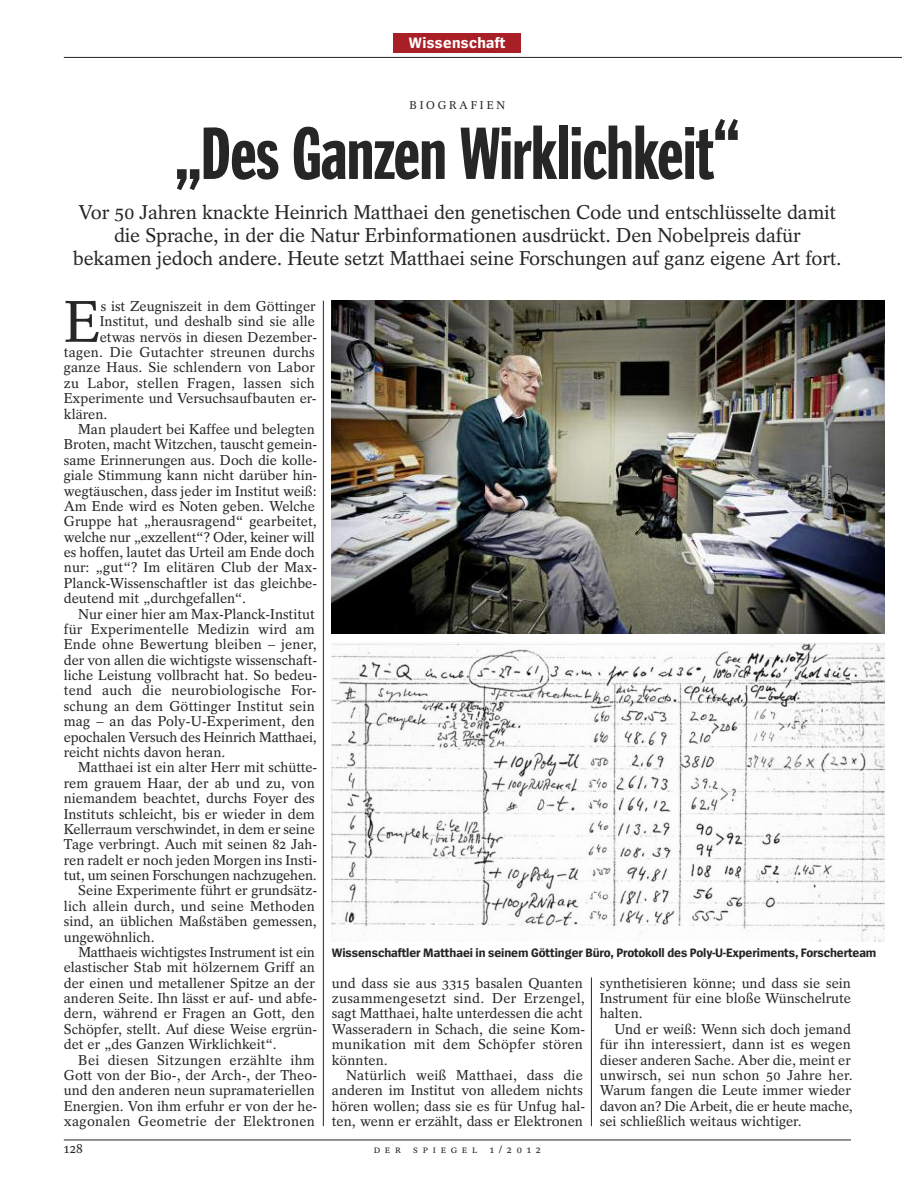
<style>
.page{position:relative;width:902px;height:1191px;background:#fff}
.page>*{position:absolute;margin:0;border:0;box-sizing:border-box;transform-origin:0 0}
.t1{font:75px "Spiegel Headline";letter-spacing:-.01em;color:#272627}
.t2{font:58.35px "Spiegel Serif";color:#272627}
.t3{font:19.8px/22.8px "Spiegel Serif";letter-spacing:-.01em;color:#272627;text-align:center}
.t4{font:700 15.75px "Spiegel Sans";letter-spacing:.02em;color:#fff}
.t5{font:14.25px/15.3px "Spiegel Serif";color:#272627}
.t6{font:14.25px "Spiegel Serif";letter-spacing:.02em;color:#272627}
.t7{font:13.5px "Spiegel Serif";color:#272627}
.t8{font:700 12.75px "Spiegel Sans";letter-spacing:-.005em;color:#272627}
.t9{font:11.25px "Spiegel Serif";letter-spacing:.25em;color:#272627}
.t10{font:10.5px "Spiegel Serif";color:#272627}
</style>
<div class="page">
<div style="left:393px;top:34px;width:128px;height:19px;background:#a91f26"></div>
<hr style="left:323px;top:301px;width:1px;height:825px;background:#272627">
<hr style="left:591px;top:977px;width:1px;height:149px;background:#272627">
<hr style="left:64px;top:1139px;width:786px;height:1px;background:#272627">
<hr style="left:64px;top:57px;width:837px;height:1px;background:#272627">
<svg style="left:332px;top:642px;width:552px;height:299px"></svg>
<img style="left:332px;top:301px;width:552px;height:332px">
<p class="t4" style="left:409px;top:37px;width:98px">Wissenschaft</p>
<p class="t9" style="left:409px;top:101px;width:97px">BIOGRAFIEN</p>
<h1 class="t1" style="left:175px;top:125px;width:566px">„Des Ganzen Wirklichkeit“</h1>
<p class="t3" style="left:73px;top:203px;width:770px">Vor 50 Jahren knackte Heinrich Matthaei den genetischen Code und entschlüsselte damit die Sprache, in der die Natur Erbinformationen ausdrückt. Den Nobelpreis dafür bekamen jedoch andere. Heute setzt Matthaei seine Forschungen auf ganz eigene Art fort.</p>
<h2 class="t2" style="left:64px;top:301px;width:38px">E</h2>
<p class="t5" style="left:101px;top:300px;width:216px">s ist Zeugniszeit in dem Göttinger</p>
<p class="t5" style="left:100px;top:315px;width:216px">Institut, und deshalb sind sie alle</p>
<p class="t5" style="left:100px;top:331px;width:219px">etwas nervös in diesen Dezember-</p>
<p class="t5" style="left:64px;top:346px;width:252px">tagen. Die Gutachter streunen durchs</p>
<p class="t5" style="left:64px;top:361px;width:252px">ganze Haus. Sie schlendern von Labor</p>
<p class="t5" style="left:64px;top:377px;width:252px">zu Labor, stellen Fragen, lassen sich</p>
<p class="t5" style="left:64px;top:392px;width:254px">Experimente und Versuchsaufbauten er-</p>
<p class="t5" style="left:64px;top:407px;width:45px">klären.</p>
<p class="t5" style="left:78px;top:423px;width:238px">Man plaudert bei Kaffee und belegten</p>
<p class="t5" style="left:64px;top:438px;width:255px">Broten, macht Witzchen, tauscht gemein-</p>
<p class="t5" style="left:64px;top:454px;width:255px">same Erinnerungen aus. Doch die kolle-</p>
<p class="t5" style="left:64px;top:469px;width:255px">giale Stimmung kann nicht darüber hin-</p>
<p class="t5" style="left:64px;top:484px;width:254px">wegtäuschen, dass jeder im Institut weiß:</p>
<p class="t5" style="left:64px;top:500px;width:252px">Am Ende wird es Noten geben. Welche</p>
<p class="t5" style="left:64px;top:515px;width:254px">Gruppe hat „herausragend“ gearbeitet,</p>
<p class="t5" style="left:64px;top:530px;width:252px">welche nur „exzellent“? Oder, keiner will</p>
<p class="t5" style="left:64px;top:546px;width:252px">es hoffen, lautet das Urteil am Ende doch</p>
<p class="t5" style="left:64px;top:561px;width:255px">nur: „gut“? Im elitären Club der Max-</p>
<p class="t5" style="left:64px;top:577px;width:255px">Planck-Wissenschaftler ist das gleichbe-</p>
<p class="t5" style="left:64px;top:592px;width:184px">deutend mit „durchgefallen“.</p>
<p class="t5" style="left:78px;top:607px;width:238px">Nur einer hier am Max-Planck-Institut</p>
<p class="t5" style="left:64px;top:623px;width:252px">für Experimentelle Medizin wird am</p>
<p class="t5" style="left:64px;top:638px;width:254px">Ende ohne Bewertung bleiben – jener,</p>
<p class="t5" style="left:64px;top:653px;width:255px">der von allen die wichtigste wissenschaft-</p>
<p class="t5" style="left:64px;top:669px;width:255px">liche Leistung vollbracht hat. So bedeu-</p>
<p class="t5" style="left:64px;top:684px;width:254px">tend auch die neurobiologische For-</p>
<p class="t5" style="left:64px;top:700px;width:252px">schung an dem Göttinger Institut sein</p>
<p class="t5" style="left:64px;top:715px;width:252px">mag – an das Poly-U-Experiment, den</p>
<p class="t5" style="left:64px;top:730px;width:254px">epochalen Versuch des Heinrich Matthaei,</p>
<p class="t5" style="left:64px;top:746px;width:163px">reicht nichts davon heran.</p>
<p class="t5" style="left:78px;top:761px;width:240px">Matthaei ist ein alter Herr mit schütte-</p>
<p class="t5" style="left:64px;top:776px;width:252px">rem grauem Haar, der ab und zu, von</p>
<p class="t5" style="left:64px;top:792px;width:252px">niemandem beachtet, durchs Foyer des</p>
<p class="t5" style="left:64px;top:807px;width:252px">Instituts schleicht, bis er wieder in dem</p>
<p class="t5" style="left:64px;top:823px;width:252px">Kellerraum verschwindet, in dem er seine</p>
<p class="t5" style="left:64px;top:838px;width:255px">Tage verbringt. Auch mit seinen 82 Jah-</p>
<p class="t5" style="left:64px;top:853px;width:255px">ren radelt er noch jeden Morgen ins Insti-</p>
<p class="t5" style="left:64px;top:869px;width:254px">tut, um seinen Forschungen nachzugehen.</p>
<p class="t5" style="left:78px;top:884px;width:240px">Seine Experimente führt er grundsätz-</p>
<p class="t5" style="left:64px;top:899px;width:252px">lich allein durch, und seine Methoden</p>
<p class="t5" style="left:64px;top:915px;width:254px">sind, an üblichen Maßstäben gemessen,</p>
<p class="t5" style="left:64px;top:930px;width:92px">ungewöhnlich.</p>
<p class="t5" style="left:78px;top:946px;width:238px">Matthaeis wichtigstes Instrument ist ein</p>
<p class="t5" style="left:64px;top:961px;width:252px">elastischer Stab mit hölzernem Griff an</p>
<p class="t5" style="left:64px;top:976px;width:252px">der einen und metallener Spitze an der</p>
<p class="t5" style="left:64px;top:992px;width:255px">anderen Seite. Ihn lässt er auf- und abfe-</p>
<p class="t5" style="left:64px;top:1007px;width:252px">dern, während er Fragen an Gott, den</p>
<p class="t5" style="left:64px;top:1022px;width:255px">Schöpfer, stellt. Auf diese Weise ergrün-</p>
<p class="t5" style="left:64px;top:1038px;width:214px">det er „des Ganzen Wirklichkeit“.</p>
<p class="t6" style="left:78px;top:1054px;width:238px">Bei diesen Sitzungen erzählte ihm</p>
<p class="t5" style="left:64px;top:1069px;width:255px">Gott von der Bio-, der Arch-, der Theo-</p>
<p class="t5" style="left:64px;top:1084px;width:252px">und den anderen neun supramateriellen</p>
<p class="t5" style="left:64px;top:1099px;width:255px">Energien. Von ihm erfuhr er von der he-</p>
<p class="t6" style="left:64px;top:1116px;width:252px">xagonalen Geometrie der Elektronen</p>
<p class="t8" style="left:332px;top:948px;width:546px">Wissenschaftler Matthaei in seinem Göttinger Büro, Protokoll des Poly-U-Experiments, Forscherteam</p>
<p class="t5" style="left:332px;top:976px;width:255px">und dass sie aus 3315 basalen Quanten zusammengesetzt sind. Der Erzengel, sagt Matthaei, halte unterdessen die acht Wasseradern in Schach, die seine Kom&shy;munikation mit dem Schöpfer stören könnten.</p>
<p class="t5" style="left:332px;top:1069px;width:255px;text-indent:14px">Natürlich weiß Matthaei, dass die anderen im Institut von alledem nichts hören wollen; dass sie es für Unfug hal&shy;ten, wenn er erzählt, dass er Elektronen</p>
<p class="t5" style="left:600px;top:976px;width:252px;text-align:justify">synthetisieren könne; und dass sie sein Instrument für eine bloße Wünschelrute halten.</p>
<p class="t5" style="left:600px;top:1022px;width:254px;text-indent:14px">Und er weiß: Wenn sich doch jemand für ihn interessiert, dann ist es wegen dieser anderen Sache. Aber die, meint er unwirsch, sei nun schon 50 Jahre her.<br>Warum fangen die Leute immer wieder davon an? Die Arbeit, die er heute mache, sei schließlich weitaus wichtiger.</p>
<p class="t7" style="left:64px;top:1143px;width:21px">128</p>
<p class="t10" style="left:374px;top:1145px;width:169px">DER SPIEGEL 1/2012</p>
</div>
